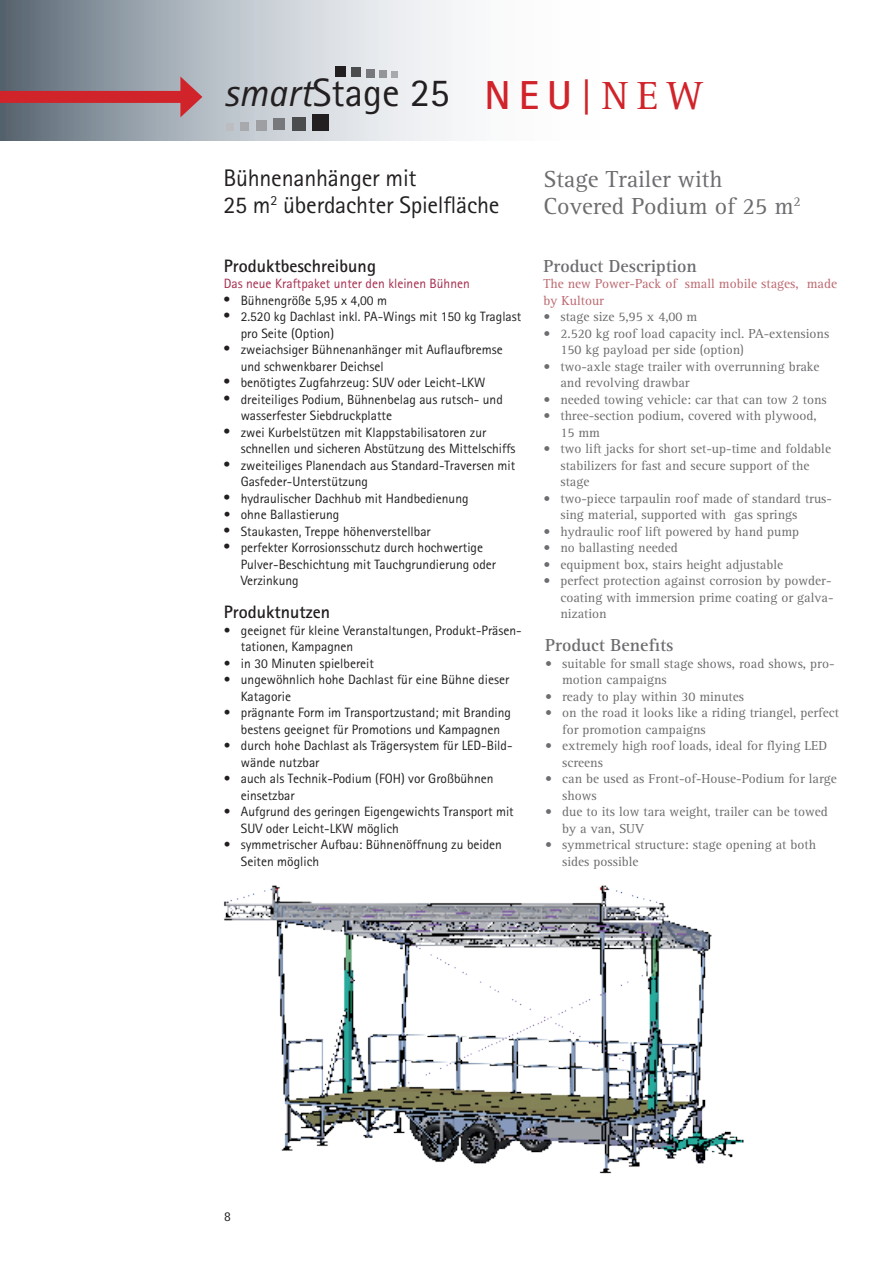
<style>
.page{position:relative;width:893px;height:1263px;background:#fff}
.page>*{position:absolute;margin:0;border:0;box-sizing:border-box;transform-origin:0 0}
.t1{font:39.6px "Rotis Sans Serif";color:#231f20}
.t2{font:24px/27px "Rotis Sans Serif";letter-spacing:-.01em;color:#231f20}
.t3{font:24px/27px "Rotis Serif";color:#6c6d70}
.t4{font:700 18px "Rotis Serif";color:#6c6d70}
.t5{font:700 18px "Rotis Sans Serif";color:#231f20}
.t6{font:13.5px/16.5px "Rotis Sans Serif";color:#231f20}
.t7{font:13.5px/16.5px "Rotis Serif";color:#6c6d70}
.t8{font:13.5px/16.5px "Rotis Serif";color:#bb686f}
.t9{font:13.5px "Rotis Sans Serif";color:#a52b4c}
.s1{font-style:italic}
.s2{font-weight:700;font-size:40.5px;color:#d1232a}
.s3{font-family:"Rotis Serif";font-size:40.5px;color:#d1232a}
.s4{font-family:"Times";font-size:18px}
</style>
<div class="page">
<img style="left:224px;top:885px;width:520px;height:289px">
<svg style="left:0;top:0;width:454px;height:140px;background:#b4bcc3"></svg>
<div style="left:0;top:91px;width:189px;height:12px;background:#d1232a"></div>
<svg style="left:180px;top:76px;width:22px;height:41px"></svg>
<div style="left:226px;top:123px;width:8px;height:7px;background:#bcbdc0"></div>
<div style="left:240px;top:122px;width:9px;height:8px;background:#a8a9ad"></div>
<div style="left:256px;top:120px;width:10px;height:10px;background:#9d9fa2"></div>
<div style="left:274px;top:119px;width:11px;height:11px;background:#76787b"></div>
<div style="left:292px;top:117px;width:13px;height:13px;background:#4b4c4d"></div>
<div style="left:313px;top:114px;width:16px;height:16px;background:#231f20"></div>
<svg style="left:392px;top:71px;width:6px;height:6px"></svg>
<div style="left:379px;top:70px;width:8px;height:7px;background:#939598"></div>
<div style="left:366px;top:69px;width:8px;height:8px;background:#76787b"></div>
<div style="left:351px;top:68px;width:9px;height:9px;background:#4b4c4d"></div>
<div style="left:335px;top:67px;width:10px;height:10px;background:#231f20"></div>
<h1 class="t1" style="left:224px;top:69px;width:481px"><span class="s1">smart</span>Stage 25 <span class="s2">N E U</span> <span class="s3">| N E W</span></h1>
<h2 class="t2" style="left:223px;top:164px;width:278px">Bühnenanhänger mit<br>25 m<sup>2</sup> überdachter Spielfläche</h2>
<h3 class="t5" style="left:224px;top:254px;width:154px">Produktbeschreibung</h3>
<p class="t9" style="left:224px;top:276px;width:248px">Das neue Kraftpaket unter den kleinen Bühnen</p>
<p class="t6" style="left:224px;top:292px;width:165px"><span class="s4">•</span> Bühnengröße 5,95 x 4,00 m</p>
<p class="t6" style="left:241px;top:308px;width:282px;text-indent:-17px"><span class="s4">•</span> 2.520 kg Dachlast inkl. PA-Wings mit 150 kg Traglast pro Seite (Option)</p>
<p class="t6" style="left:241px;top:341px;width:264px;text-indent:-17px"><span class="s4">•</span> zweiachsiger Bühnenanhänger mit Auflaufbremse und schwenkbarer Deichsel</p>
<p class="t6" style="left:224px;top:374px;width:263px"><span class="s4">•</span> benötigtes Zugfahrzeug: SUV oder Leicht-LKW</p>
<p class="t6" style="left:241px;top:391px;width:264px;text-indent:-17px"><span class="s4">•</span> dreiteiliges Podium, Bühnenbelag aus rutsch- und wasserfester Siebdruckplatte</p>
<p class="t6" style="left:241px;top:424px;width:276px;text-indent:-17px"><span class="s4">•</span> zwei Kurbelstützen mit Klappstabilisatoren zur schnellen und sicheren Abstützung des Mittelschiffs</p>
<p class="t6" style="left:241px;top:457px;width:276px;text-indent:-17px"><span class="s4">•</span> zweiteiliges Planendach aus Standard-Traversen mit<br>Gasfeder-Unterstützung</p>
<p class="t6" style="left:224px;top:490px;width:246px"><span class="s4">•</span> hydraulischer Dachhub mit Handbedienung</p>
<p class="t6" style="left:224px;top:506px;width:117px">• ohne Ballastierung</p>
<p class="t6" style="left:224px;top:523px;width:209px"><span class="s4">•</span> Staukasten, Treppe höhenverstellbar</p>
<p class="t6" style="left:241px;top:539px;width:257px;text-indent:-17px"><span class="s4">•</span> perfekter Korrosionsschutz durch hochwertige<br>Pulver-Beschichtung mit Tauchgrundierung oder<br>Verzinkung</p>
<h3 class="t5" style="left:224px;top:601px;width:108px">Produktnutzen</h3>
<p class="t6" style="left:241px;top:622px;width:282px;text-indent:-17px">• geeignet für kleine Veranstaltungen, Produkt-Präsen&shy;tationen, Kampagnen</p>
<p class="t6" style="left:224px;top:655px;width:152px">• in 30 Minuten spielbereit</p>
<p class="t6" style="left:241px;top:671px;width:270px;text-indent:-17px">• ungewöhnlich hohe Dachlast für eine Bühne dieser<br>Katagorie</p>
<p class="t6" style="left:224px;top:704px;width:289px;text-align:center">• prägnante Form im Transportzustand; mit Branding bestens geeignet für Promotions und Kampagnen</p>
<p class="t6" style="left:241px;top:737px;width:273px;text-indent:-17px">• durch hohe Dachlast als Trägersystem für LED-Bild&shy;wände nutzbar</p>
<p class="t6" style="left:241px;top:770px;width:254px;text-indent:-17px">• auch als Technik-Podium (FOH) vor Großbühnen einsetzbar</p>
<p class="t6" style="left:241px;top:803px;width:274px;text-indent:-17px">• Aufgrund des geringen Eigengewichts Transport mit<br>SUV oder Leicht-LKW möglich</p>
<p class="t6" style="left:241px;top:836px;width:263px;text-indent:-17px">• symmetrischer Aufbau: Bühnenöffnung zu beiden<br>Seiten möglich</p>
<h2 class="t3" style="left:543px;top:166px;width:259px">Stage Trailer with<br>Covered Podium of 25 m<sup>2</sup></h2>
<h3 class="t4" style="left:543px;top:255px;width:155px">Product Description</h3>
<p class="t8" style="left:543px;top:276px;width:295px">The new Power-Pack of small mobile stages, made by Kultour</p>
<p class="t7" style="left:543px;top:309px;width:155px">• stage size 5,95 x 4,00 m</p>
<p class="t7" style="left:560px;top:325px;width:270px;text-indent:-17px">• 2.520 kg roof load capacity incl. PA-extensions<br>150 kg payload per side (option)</p>
<p class="t7" style="left:560px;top:358px;width:261px;text-indent:-17px">• two-axle stage trailer with overrunning brake and revolving drawbar</p>
<p class="t7" style="left:543px;top:391px;width:285px">• needed towing vehicle: car that can tow 2 tons</p>
<p class="t7" style="left:560px;top:408px;width:258px;text-indent:-17px">• three-section podium, covered with plywood,<br>15 mm</p>
<p class="t7" style="left:560px;top:441px;width:272px;text-indent:-17px">• two lift jacks for short set-up-time and foldable stabilizers for fast and secure support of the stage</p>
<p class="t7" style="left:560px;top:490px;width:273px;text-indent:-17px">• two-piece tarpaulin roof made of standard trus&shy;sing material, supported with gas springs</p>
<p class="t7" style="left:543px;top:523px;width:257px">• hydraulic roof lift powered by hand pump</p>
<p class="t7" style="left:543px;top:540px;width:136px">• no ballasting needed</p>
<p class="t7" style="left:543px;top:556px;width:241px">• equipment box, stairs height adjustable</p>
<p class="t7" style="left:560px;top:573px;width:275px;text-indent:-17px">• perfect protection against corrosion by powder&shy;coating with immersion prime coating or galva&shy;nization</p>
<h3 class="t4" style="left:545px;top:634px;width:130px">Product Benefits</h3>
<p class="t7" style="left:562px;top:655px;width:274px;text-indent:-17px">• suitable for small stage shows, road shows, pro&shy;motion campaigns</p>
<p class="t7" style="left:545px;top:688px;width:200px">• ready to play within 30 minutes</p>
<p class="t7" style="left:562px;top:705px;width:278px;text-indent:-17px">• on the road it looks like a riding triangel, perfect for promotion campaigns</p>
<p class="t7" style="left:562px;top:738px;width:267px;text-indent:-17px">• extremely high roof loads, ideal for flying LED screens</p>
<p class="t7" style="left:562px;top:771px;width:276px;text-indent:-17px">• can be used as Front-of-House-Podium for large shows</p>
<p class="t7" style="left:562px;top:804px;width:267px;text-indent:-17px">• due to its low tara weight, trailer can be towed by a van, SUV</p>
<p class="t7" style="left:562px;top:837px;width:255px;text-indent:-17px">• symmetrical structure: stage opening at both sides possible</p>
<p class="t6" style="left:224px;top:1208px;width:8px">8</p>
</div>
